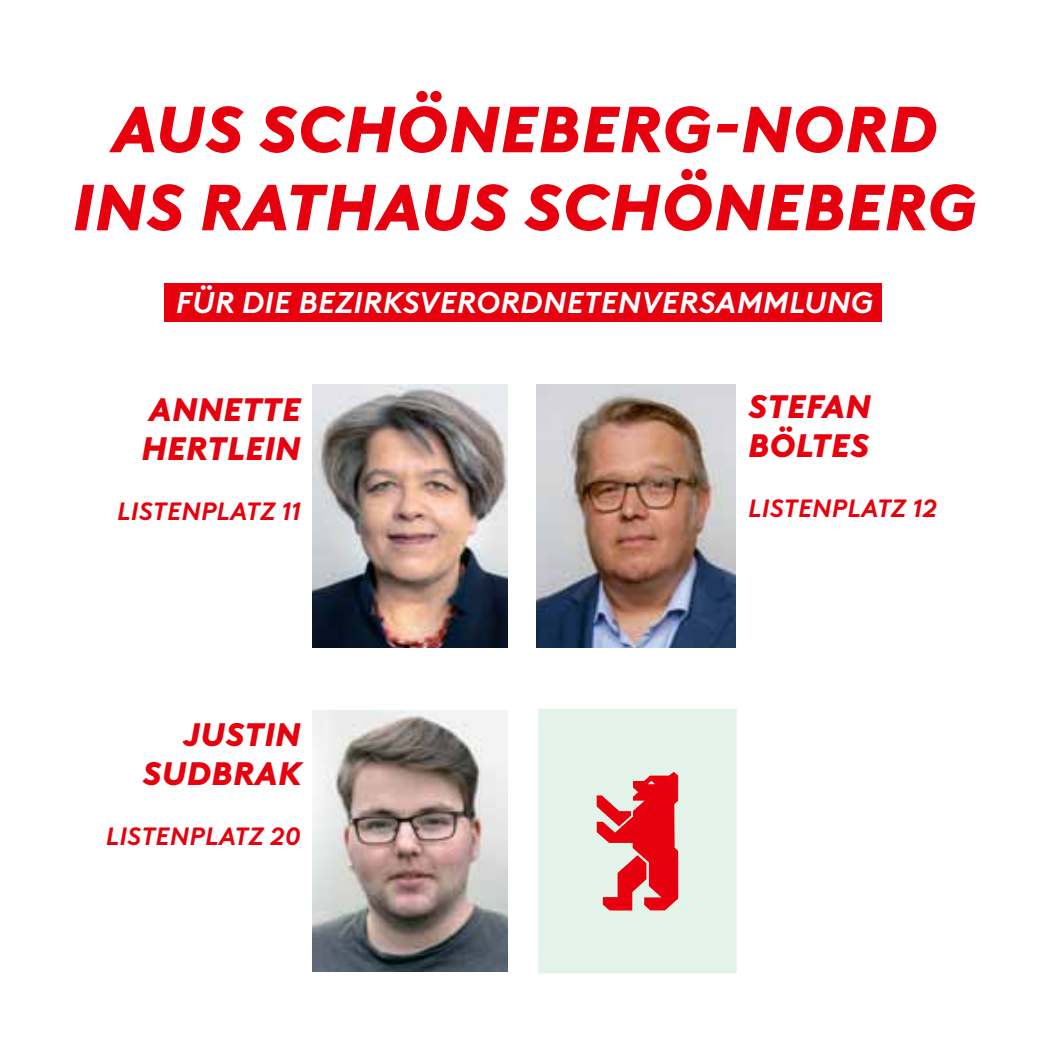
<style>
.page{position:relative;width:1049px;height:1049px;background:#fff}
.page>*{position:absolute;margin:0;border:0;box-sizing:border-box;transform-origin:0 0}
.t1{font:italic 900 65px/78px "Brown LL";color:#e7000e;text-align:center}
.t2{font:italic 900 32.5px/39px "Brown LL";color:#e7000e}
.t3{font:italic 700 30px "Brown LL";letter-spacing:.01em;color:#fff}
.t4{font:italic 700 25px "Brown LL";letter-spacing:.01em;color:#e7000e}
</style>
<div class="page">
<img style="left:312px;top:385px;width:196px;height:262px">
<img style="left:312px;top:710px;width:196px;height:262px">
<img style="left:537px;top:385px;width:198px;height:262px">
<div style="left:164px;top:283px;width:718px;height:39px;background:#e7000e"></div>
<div style="left:538px;top:709px;width:199px;height:264px;background:#e3f3e9"></div>
<svg style="left:597px;top:772px;width:81px;height:138px"></svg>
<h1 class="t1" style="left:73px;top:85px;width:905px">AUS SCHÖNEBERG-NORD<br>INS RATHAUS SCHÖNEBERG</h1>
<p class="t3" style="left:176px;top:280px;width:699px">FÜR DIE BEZIRKSVERORDNETENVERSAMMLUNG</p>
<p class="t2" style="left:141px;top:387px;width:162px">ANNETTE<br>HERTLEIN</p>
<p class="t4" style="left:117px;top:492px;width:185px">LISTENPLATZ 11</p>
<p class="t2" style="left:142px;top:712px;width:163px;text-align:right">JUSTIN<br>SUDBRAK</p>
<p class="t4" style="left:106px;top:817px;width:197px">LISTENPLATZ 20</p>
<p class="t2" style="left:748px;top:385px;width:124px">STEFAN<br>BÖLTES</p>
<p class="t4" style="left:748px;top:489px;width:190px">LISTENPLATZ 12</p>
</div>
